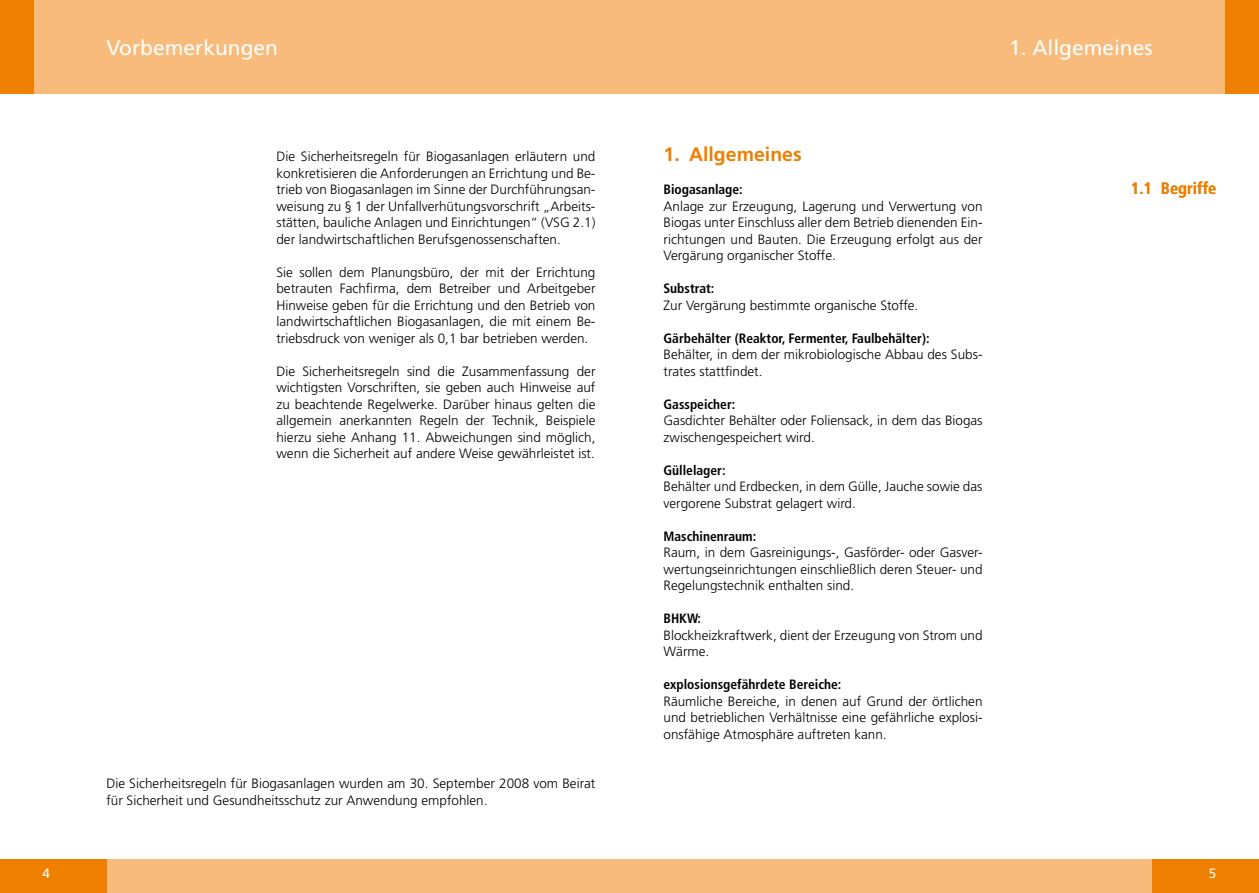
<style>
.page{position:relative;width:1259px;height:893px;background:#fff}
.page>*{position:absolute;margin:0;border:0;box-sizing:border-box;transform-origin:0 0}
.t1{font:21px "Frutiger";color:#fff}
.t2{font:700 19.5px "Frutiger";color:#ee7f00}
.t3{font:700 condensed 16.5px "Frutiger";color:#ee7f00}
.t4{font:300 13.5px/16.5px "Frutiger";color:#000;text-align:justify}
.t5{font:700 condensed 13.5px "Frutiger";color:#000}
</style>
<div class="page">
<div style="left:0;top:859px;width:629px;height:34px;background:#f8bb7c"></div>
<div style="left:0;top:859px;width:106px;height:34px;background:#ee7f00"></div>
<div style="left:0;top:0;width:629px;height:94px;background:#f8bb7c"></div>
<div style="left:0;top:0;width:34px;height:94px;background:#ee7f00"></div>
<div style="left:629px;top:859px;width:630px;height:34px;background:#f8bb7c"></div>
<div style="left:629px;top:0;width:630px;height:94px;background:#f8bb7c"></div>
<div style="left:1152px;top:859px;width:107px;height:34px;background:#ee7f00"></div>
<div style="left:1225px;top:0;width:34px;height:94px;background:#ee7f00"></div>
<h1 class="t1" style="left:106px;top:35px;width:173px">Vorbemerkungen</h1>
<h1 class="t1" style="left:1009px;top:35px;width:145px">1. Allgemeines</h1>
<p class="t4" style="left:276px;top:148px;width:320px">Die Sicherheitsregeln für Biogasanlagen erläutern und konkretisieren die Anforderungen an Errichtung und Be&shy;trieb von Biogasanlagen im Sinne der Durchführungsan&shy;weisung zu § 1 der Unfallverhütungsvorschrift „Ar-beits&shy;stätten, bauliche Anlagen und Einrichtungen“ (VSG 2.1) der landwirt-schaftlichen Berufsgenossenschaften.</p>
<p class="t4" style="left:276px;top:264px;width:320px">Sie sollen dem Planungsbüro, der mit der Errichtung betrauten Fachfirma, dem Betreiber und Arbeitgeber Hinweise geben für die Errichtung und den Betrieb von landwirtschaftlichen Biogasanlagen, die mit einem Be&shy;triebs-druck von weniger als 0,1 bar betrieben werden.</p>
<p class="t4" style="left:276px;top:363px;width:320px">Die Sicherheitsregeln sind die Zusammenfassung der wichtigsten Vor-schrif-ten, sie geben auch Hinweise auf zu beachtende Regelwerke. Dar-über hinaus gelten die allgemein anerkannten Regeln der Technik, Bei-spiele hierzu siehe Anhang 11. Abweichungen sind möglich, wenn die Si-cherheit auf andere Weise gewährleistet ist.</p>
<p class="t4" style="left:106px;top:775px;width:490px">Die Sicherheitsregeln für Biogasanlagen wurden am 30. September 2008 vom Beirat für Sicherheit und Gesundheitsschutz zur Anwendung empfohlen.</p>
<h2 class="t2" style="left:663px;top:143px;width:140px">1. Allgemeines</h2>
<p class="t5" style="left:663px;top:181px;width:81px">Biogasanlage:</p>
<p class="t4" style="left:663px;top:198px;width:320px">Anlage zur Erzeugung, Lagerung und Verwer-tung von Biogas unter Einschluss aller dem Be-trieb die-nenden Ein&shy;richtungen und Bauten. Die Erzeugung erfolgt aus der Vergärung orga-ni-scher Stoffe.</p>
<p class="t5" style="left:663px;top:280px;width:52px">Substrat:</p>
<p class="t4" style="left:663px;top:297px;width:256px">Zur Vergärung bestimmte organische Stoffe.</p>
<p class="t5" style="left:663px;top:330px;width:267px">Gärbehälter (Reaktor, Fer-menter, Faulbehälter):</p>
<p class="t4" style="left:663px;top:346px;width:320px">Behälter, in dem der mikrobiologische Abbau des Subs&shy;trates stattfindet.</p>
<p class="t5" style="left:663px;top:396px;width:73px">Gasspeicher:</p>
<p class="t4" style="left:663px;top:412px;width:320px">Gasdichter Behälter oder Foliensack, in dem das Biogas zwischengespeichert wird.</p>
<p class="t5" style="left:663px;top:462px;width:64px">Güllelager:</p>
<p class="t4" style="left:663px;top:478px;width:320px">Behälter und Erdbecken, in dem Gülle, Jauche so-wie das vergorene Substrat gelagert wird.</p>
<p class="t5" style="left:663px;top:528px;width:94px">Maschinenraum:</p>
<p class="t4" style="left:663px;top:544px;width:320px">Raum, in dem Gasreinigungs-, Gasförder- oder Gasver&shy;wertungseinrichtungen einschließlich de-ren Steuer- und Regelungstechnik enthalten sind.</p>
<p class="t5" style="left:663px;top:610px;width:39px">BHKW:</p>
<p class="t4" style="left:663px;top:627px;width:320px">Blockheizkraftwerk, dient der Erzeugung von Strom und<br>Wärme.</p>
<p class="t5" style="left:663px;top:676px;width:179px">explosionsgefährdete Berei-che:</p>
<p class="t4" style="left:663px;top:693px;width:320px">Räumliche Bereiche, in denen auf Grund der örtli-chen und betrieblichen Verhältnisse eine gefährliche explosi&shy;onsfähige Atmosphäre auftre-ten kann.</p>
<p class="t3" style="left:1130px;top:179px;width:87px">1.1 Begriffe</p>
</div>
